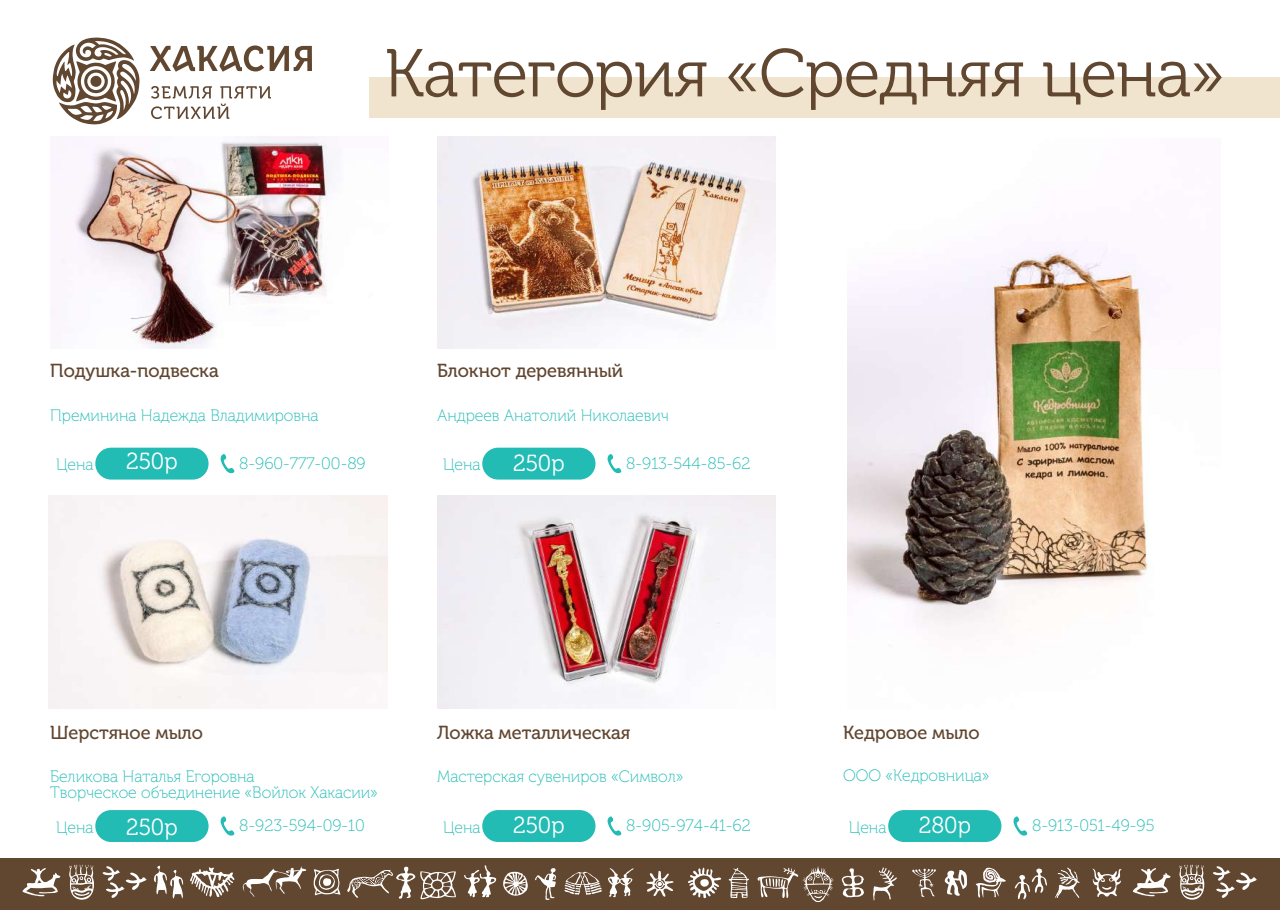
<style>
.page{position:relative;width:1280px;height:910px;background:#fff}
.page>*{position:absolute;margin:0;border:0;box-sizing:border-box;transform-origin:0 0}
.t1{font:67.5px "Museo Cyrillic 300";letter-spacing:-.01em;color:#614630}
.t2{font:23.25px "Museo Cyrillic 300";color:#fff}
.t3{font:18.75px "Museo Cyrillic 500";color:#614630}
.t4{font:16.5px/16.5px "Museo Cyrillic 100";color:#22bcb5}
</style>
<div class="page">
<svg style="left:53px;top:38px;width:87px;height:86px"></svg>
<svg style="left:151px;top:86px;width:120px;height:33px"></svg>
<svg style="left:150px;top:45px;width:162px;height:27px"></svg>
<div style="left:0;top:859px;width:1280px;height:51px;background:#614630"></div>
<div style="left:369px;top:77px;width:910px;height:41px;background:#f0e4cf"></div>
<img style="left:848px;top:247px;width:300px;height:380px">
<svg style="left:313px;top:869px;width:28px;height:26px"></svg>
<svg style="left:347px;top:867px;width:109px;height:32px"></svg>
<svg style="left:242px;top:866px;width:64px;height:31px"></svg>
<svg style="left:69px;top:864px;width:25px;height:36px"></svg>
<svg style="left:23px;top:868px;width:37px;height:28px"></svg>
<svg style="left:154px;top:865px;width:80px;height:34px"></svg>
<svg style="left:102px;top:866px;width:45px;height:32px"></svg>
<svg style="left:841px;top:868px;width:23px;height:29px"></svg>
<svg style="left:688px;top:867px;width:34px;height:32px"></svg>
<svg style="left:873px;top:867px;width:24px;height:33px"></svg>
<svg style="left:728px;top:868px;width:21px;height:30px"></svg>
<svg style="left:757px;top:866px;width:77px;height:36px"></svg>
<svg style="left:1055px;top:868px;width:24px;height:30px"></svg>
<svg style="left:975px;top:868px;width:31px;height:30px"></svg>
<svg style="left:1092px;top:868px;width:30px;height:29px"></svg>
<svg style="left:912px;top:869px;width:24px;height:28px"></svg>
<svg style="left:944px;top:870px;width:23px;height:26px"></svg>
<svg style="left:1014px;top:868px;width:33px;height:32px"></svg>
<svg style="left:503px;top:872px;width:25px;height:24px"></svg>
<svg style="left:535px;top:868px;width:21px;height:32px"></svg>
<svg style="left:464px;top:865px;width:32px;height:32px"></svg>
<svg style="left:608px;top:868px;width:26px;height:29px"></svg>
<svg style="left:564px;top:872px;width:38px;height:23px"></svg>
<svg style="left:646px;top:870px;width:28px;height:27px"></svg>
<svg style="left:1179px;top:864px;width:26px;height:36px"></svg>
<svg style="left:1133px;top:868px;width:38px;height:28px"></svg>
<svg style="left:1213px;top:866px;width:44px;height:32px"></svg>
<div style="left:95px;top:448px;width:114px;height:32px;background:#22bcb5;border-radius:16px"></div>
<svg style="left:220px;top:454px;width:15px;height:19px"></svg>
<div style="left:482px;top:448px;width:113px;height:32px;background:#22bcb5;border-radius:16px"></div>
<svg style="left:607px;top:454px;width:15px;height:19px"></svg>
<div style="left:95px;top:810px;width:114px;height:32px;background:#22bcb5;border-radius:16px"></div>
<svg style="left:220px;top:816px;width:15px;height:20px"></svg>
<div style="left:482px;top:810px;width:113px;height:32px;background:#22bcb5;border-radius:16px"></div>
<svg style="left:607px;top:816px;width:15px;height:20px"></svg>
<div style="left:888px;top:810px;width:113px;height:32px;background:#22bcb5;border-radius:16px"></div>
<svg style="left:1013px;top:816px;width:15px;height:20px"></svg>
<img style="left:50px;top:136px;width:283px;height:213px">
<img style="left:49px;top:496px;width:339px;height:212px">
<img style="left:437px;top:136px;width:339px;height:213px">
<img style="left:437px;top:496px;width:339px;height:212px">
<h1 class="t1" style="left:385px;top:37px;width:842px">Категория «Средняя цена»</h1>
<p class="t3" style="left:50px;top:360px;width:170px">Подушка-подвеска</p>
<p class="t4" style="left:50px;top:408px;width:270px">Преминина Надежда Владимировна</p>
<p class="t3" style="left:437px;top:360px;width:188px">Блокнот деревянный</p>
<p class="t4" style="left:437px;top:408px;width:233px">Андреев Анатолий Николаевич</p>
<p class="t4" style="left:56px;top:457px;width:39px">Цена</p>
<h2 class="t2" style="left:126px;top:449px;width:53px">250р</h2>
<p class="t4" style="left:239px;top:455px;width:128px">8-960-777-00-89</p>
<p class="t4" style="left:443px;top:457px;width:39px">Цена</p>
<h2 class="t2" style="left:513px;top:450px;width:53px">250р</h2>
<p class="t4" style="left:626px;top:455px;width:126px">8-913-544-85-62</p>
<p class="t3" style="left:50px;top:723px;width:154px">Шерстяное мыло</p>
<p class="t4" style="left:50px;top:768px;width:329px">Беликова Наталья Егоровна<br>Творческое объединение «Войлок Хакасии»</p>
<p class="t3" style="left:437px;top:723px;width:195px">Ложка металлическая</p>
<p class="t4" style="left:437px;top:768px;width:248px">Мастерская сувениров «Символ»</p>
<p class="t3" style="left:843px;top:723px;width:138px">Кедровое мыло</p>
<p class="t4" style="left:843px;top:767px;width:148px">ООО «Кедровница»</p>
<p class="t4" style="left:56px;top:819px;width:39px">Цена</p>
<h2 class="t2" style="left:126px;top:815px;width:53px">250р</h2>
<p class="t4" style="left:239px;top:817px;width:127px">8-923-594-09-10</p>
<p class="t4" style="left:443px;top:819px;width:39px">Цена</p>
<h2 class="t2" style="left:513px;top:813px;width:53px">250р</h2>
<p class="t4" style="left:626px;top:817px;width:126px">8-905-974-41-62</p>
<p class="t4" style="left:849px;top:819px;width:39px">Цена</p>
<h2 class="t2" style="left:919px;top:813px;width:54px">280р</h2>
<p class="t4" style="left:1032px;top:817px;width:124px">8-913-051-49-95</p>
</div>
